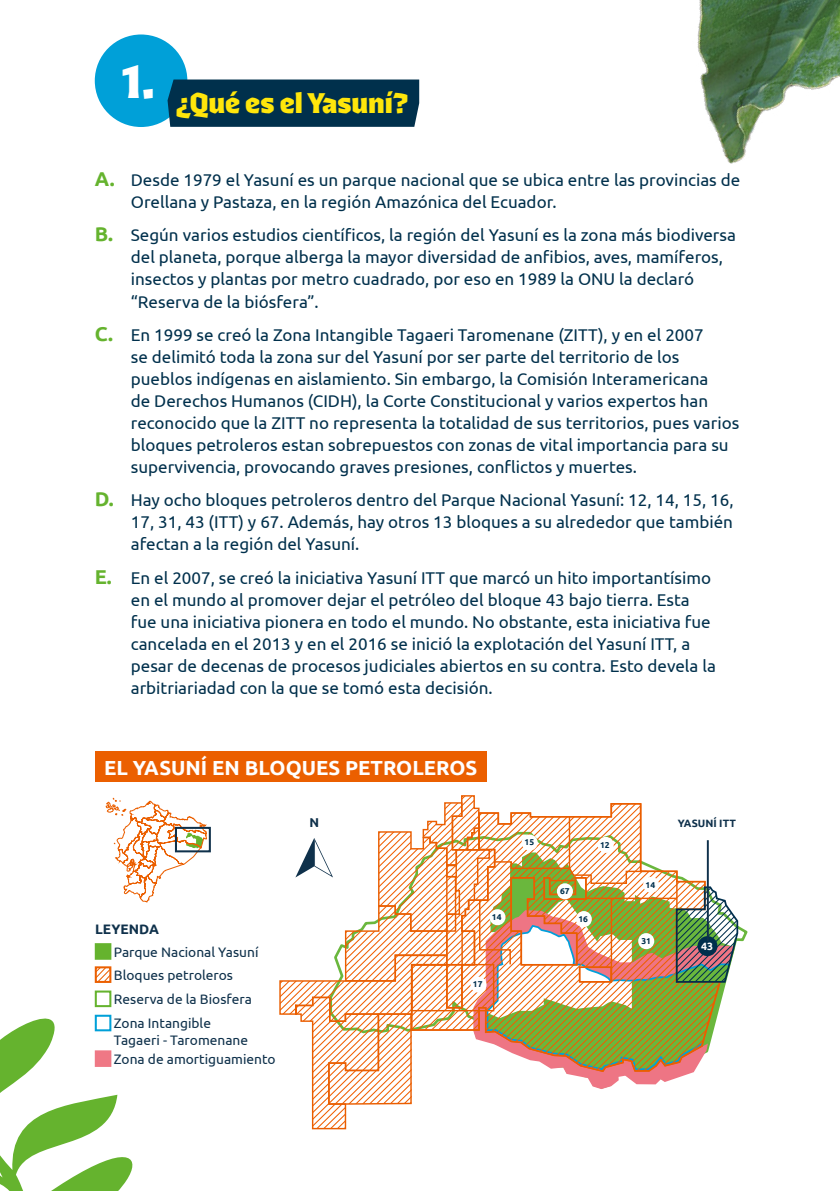
<style>
.page{position:relative;width:840px;height:1191px;background:#fff}
.page>*{position:absolute;margin:0;border:0;box-sizing:border-box;transform-origin:0 0}
.t1{font:700 29.4px "Ferryman";color:#ffe60b}
.t2{font:700 20.4px "Ubuntu";color:#fff}
.t3{font:17px/22px "Ubuntu";color:#00304c}
.t4{font:13.8px/24.2px "Ubuntu";color:#0f314b}
.t5{font:700 13.8px "Ubuntu";color:#0f314b}
.t6{font:700 12.8px "Ubuntu";color:#0f314b}
.t7{font:700 10.6px "Ubuntu";color:#0f314b}
.t8{font:700 10.6px "Ubuntu";color:#fff}
.t9{font:700 8.4px "Ubuntu";color:#002f4d}
.s1{font-weight:700;font-size:20px;color:#65b32e}
</style>
<div class="page">
<div style="left:95px;top:34px;width:92px;height:93px;background:#00a0d8;border-radius:50%"></div>
<div style="left:167px;top:79px;width:252px;height:48px;background:#00304c"></div>
<img style="left:697px;top:0;width:142px;height:164px">
<div style="left:95px;top:751px;width:391px;height:31px;background:#eb5f00"></div>
<div style="left:95px;top:943px;width:16px;height:16px;background:#65b32e;border:2px solid #65b32e"></div>
<svg style="left:105px;top:798px;width:102px;height:104px"></svg>
<div style="left:175px;top:827px;width:36px;height:25px;border:2px solid #0f314b"></div>
<svg style="left:0;top:966px;width:133px;height:225px"></svg>
<svg style="left:279px;top:795px;width:460px;height:335px"></svg>
<hr style="left:706px;top:840px;width:2px;height:101px;background:#0f314b">
<h1 class="t1" style="left:121px;top:85px;width:288px"><sup>1.</sup> ¿Qué es el Yasuní?</h1>
<p class="t3" style="left:131px;top:168px;width:610px;text-indent:-36px"><span class="s1">A.</span> Desde 1979 el Yasuní es un parque nacional que se ubica entre las provincias de<br>Orellana y Pastaza, en la región Amazónica del Ecuador.</p>
<p class="t3" style="left:131px;top:224px;width:606px;text-indent:-36px"><span class="s1">B.</span> Según varios estudios científicos, la región del Yasuní es la zona más biodiversa del planeta, porque alberga la mayor diversidad de anfibios, aves, mamíferos, insectos y plantas por metro cuadrado, por eso en 1989 la ONU la declaró “Reserva de la biósfera”.</p>
<p class="t3" style="left:131px;top:323px;width:609px;text-indent:-36px"><span class="s1">C.</span> En 1999 se creó la Zona Intangible Tagaeri Taromenane (ZITT), y en el 2007<br>se delimitó toda la zona sur del Yasuní por ser parte del territorio de los pueblos indígenas en aislamiento. Sin embargo, la Comisión Interamericana<br>de Derechos Humanos (CIDH), la Corte Constitucional y varios expertos han reconocido que la ZITT no representa la totalidad de sus territorios, pues varios bloques petroleros estan sobrepuestos con zonas de vital importancia para su supervivencia, provocando graves presiones, conflictos y muertes.</p>
<p class="t3" style="left:131px;top:488px;width:604px;text-align:justify;text-indent:-36px"><span class="s1">D.</span> Hay ocho bloques petroleros dentro del Parque Nacional Yasuní: 12, 14, 15, 16, 17, 31, 43 (ITT) y 67. Además, hay otros 13 bloques a su alrededor que también afectan a la región del Yasuní.</p>
<p class="t3" style="left:131px;top:566px;width:586px;text-indent:-36px"><span class="s1">E.</span> En el 2007, se creó la iniciativa Yasuní ITT que marcó un hito importantísimo en el mundo al promover dejar el petróleo del bloque 43 bajo tierra. Esta fue una iniciativa pionera en todo el mundo. No obstante, esta iniciativa fue cancelada en el 2013 y en el 2016 se inició la explotación del Yasuní ITT, a pesar de decenas de procesos judiciales abiertos en su contra. Esto devela la arbitriariadad con la que se tomó esta decisión.</p>
<p class="t2" style="left:104px;top:755px;width:374px">EL YASUNÍ EN BLOQUES PETROLEROS</p>
<p class="t6" style="left:309px;top:815px;width:11px">N</p>
<p class="t7" style="left:677px;top:817px;width:60px">YASUNÍ ITT</p>
<p class="t5" style="left:95px;top:920px;width:65px">LEYENDA</p>
<p class="t4" style="left:114px;top:939px;width:146px">Parque Nacional Yasuní</p>
<p class="t4" style="left:114px;top:962px;width:139px">Bloques petroleros<br>Reserva de la Biosfera<br>Zona Intangible</p>
<p class="t4" style="left:114px;top:1030px;width:163px;line-height:19.2px">Tagaeri - Taromenane<br>Zona de amortiguamiento</p>
<p class="t9" style="left:524px;top:837px;width:11px">15</p>
<p class="t9" style="left:491px;top:911px;width:11px">14</p>
<p class="t9" style="left:472px;top:979px;width:11px">17</p>
<p class="t9" style="left:599px;top:839px;width:11px">12</p>
<p class="t9" style="left:559px;top:886px;width:11px">67</p>
<p class="t9" style="left:578px;top:914px;width:11px">16</p>
<p class="t9" style="left:645px;top:879px;width:11px">14</p>
<p class="t9" style="left:641px;top:935px;width:11px">31</p>
<p class="t8" style="left:700px;top:939px;width:13px">43</p>
</div>
